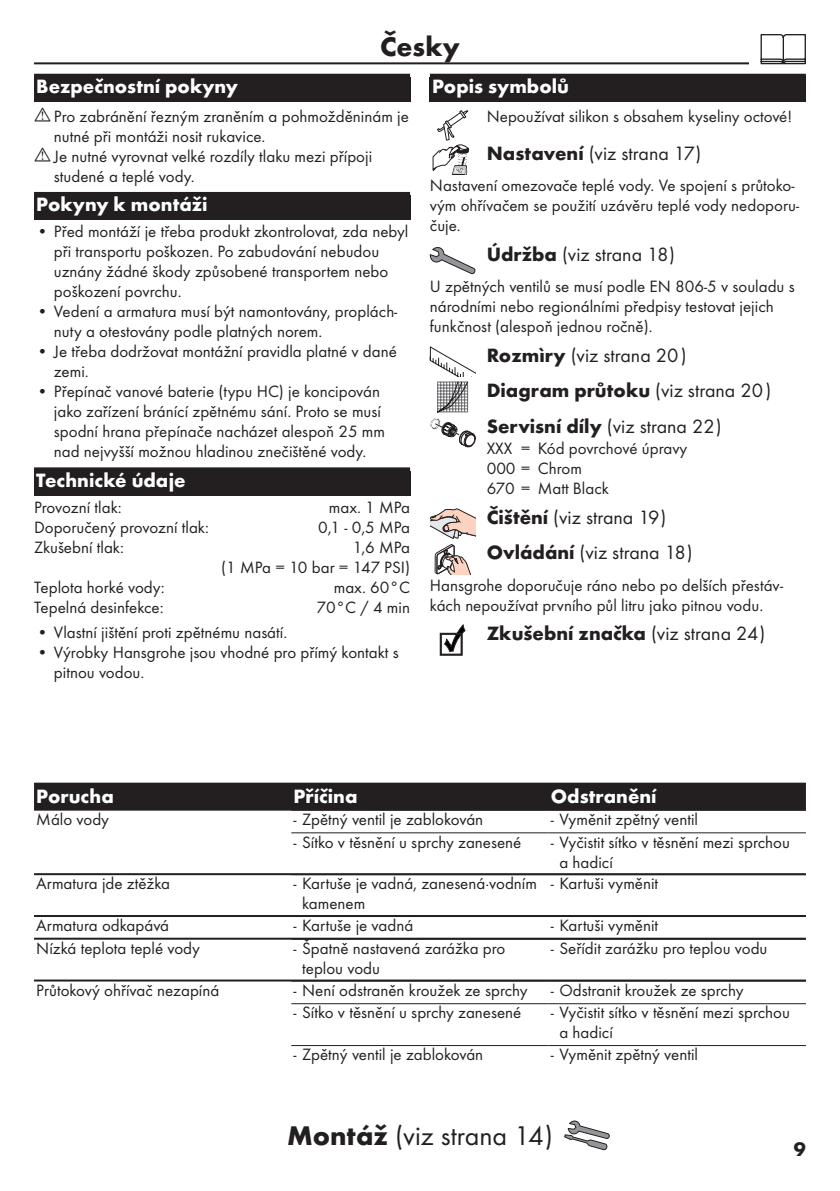
<style>
.page{position:relative;width:840px;height:1191px;background:#fff}
.page>*{position:absolute;margin:0;border:0;box-sizing:border-box;transform-origin:0 0}
.Montage_mit_Symbol_CS{font:28px "Futura TOT Boo";color:#231f20}
.Montage_mit_Symbol_PL{font:700 28px "Futura TOT";color:#231f20}
.Montage_mit_Symbol_PL-2{font:20px/35.4px "Futura TOT Boo";color:#231f20}
.Montage_mit_Symbol_PL-3{font:700 20px "Futura TOT";color:#fff}
.Montage_mit_Symbol_PL-4{font:700 20px "Futura TOT";color:#231f20}
.Tabelle_Kopf_CS{font:700 20px "Futura TOT";color:#fff}
.Montage_mit_Symbol_PL-5{font:17px/20px "Futura TOT Boo";color:#231f20}
.Tabelle_Spalte_CS{font:17px "Futura TOT Boo";color:#231f20}
.s1{font-family:"Futura TOT";font-weight:700}
.s2{font-family:"Futura TOT Boo";font-weight:400}
</style>
<div class="page">
<hr style="left:34px;top:62px;width:771px;height:2px;background:#231f20">
<div style="left:748px;top:34px;width:68px;height:34px;background:#fff"></div>
<svg style="left:760px;top:34px;width:45px;height:30px"></svg>
<div style="left:34px;top:74px;width:376px;height:28px;background:#231f20"></div>
<div style="left:34px;top:192px;width:376px;height:28px;background:#231f20"></div>
<div style="left:34px;top:467px;width:376px;height:28px;background:#231f20"></div>
<div style="left:429px;top:74px;width:376px;height:28px;background:#231f20"></div>
<svg style="left:432px;top:110px;width:36px;height:65px"></svg>
<svg style="left:429px;top:247px;width:46px;height:27px"></svg>
<svg style="left:429px;top:346px;width:46px;height:101px"></svg>
<svg style="left:430px;top:508px;width:45px;height:66px"></svg>
<svg style="left:440px;top:625px;width:25px;height:30px"></svg>
<svg style="left:564px;top:1120px;width:45px;height:30px"></svg>
<div style="left:34px;top:782px;width:771px;height:26px;background:#231f20"></div>
<hr style="left:34px;top:808px;width:771px;height:2px;background:#231f20">
<hr style="left:291px;top:832px;width:257px;height:1px;background:#231f20">
<hr style="left:548px;top:832px;width:257px;height:1px;background:#231f20">
<hr style="left:34px;top:873px;width:771px;height:2px;background:#231f20">
<hr style="left:34px;top:915px;width:771px;height:2px;background:#231f20">
<hr style="left:34px;top:937px;width:771px;height:2px;background:#231f20">
<hr style="left:34px;top:979px;width:771px;height:2px;background:#231f20">
<hr style="left:291px;top:1003px;width:257px;height:1px;background:#231f20">
<hr style="left:548px;top:1003px;width:257px;height:1px;background:#231f20">
<hr style="left:291px;top:1045px;width:257px;height:1px;background:#231f20">
<hr style="left:548px;top:1045px;width:257px;height:1px;background:#231f20">
<p class="Montage_mit_Symbol_PL" style="left:380px;top:29px;width:81px">Česky</p>
<p class="Montage_mit_Symbol_PL-3" style="left:36px;top:74px;width:203px">Bezpečnostní pokyny</p>
<p class="Montage_mit_Symbol_PL-5" style="left:54px;top:106px;width:356px">Pro zabránění řezným zraněním a pohmožděninám je nutné při montáži nosit rukavice.<br>Je nutné vyrovnat velké rozdíly tlaku mezi přípoji studené a teplé vody.</p>
<p class="Montage_mit_Symbol_PL-3" style="left:36px;top:192px;width:173px">Pokyny k montáži</p>
<p class="Montage_mit_Symbol_PL-5" style="left:54px;top:221px;width:356px;text-indent:-17px">• Před montáží je třeba produkt zkontrolovat, zda nebyl při transportu poškozen. Po zabudování nebudou uznány žádné škody způsobené transportem nebo poškození povrchu.</p>
<p class="Montage_mit_Symbol_PL-5" style="left:54px;top:301px;width:345px;text-indent:-17px">• Vedení a armatura musí být namontovány, proplách&shy;nuty a otestovány podle platných norem.</p>
<p class="Montage_mit_Symbol_PL-5" style="left:54px;top:341px;width:344px;text-indent:-17px">• Je třeba dodržovat montážní pravidla platné v dané zemi.</p>
<p class="Montage_mit_Symbol_PL-5" style="left:54px;top:381px;width:332px;text-indent:-17px">• Přepínač vanové baterie (typu HC) je koncipován jako zařízení bránící zpětnému sání. Proto se musí spodní hrana přepínače nacházet alespoň 25 mm nad nejvyšší možnou hladinou znečištěné vody.</p>
<p class="Montage_mit_Symbol_PL-3" style="left:36px;top:468px;width:151px">Technické údaje</p>
<p class="Montage_mit_Symbol_PL-5" style="left:34px;top:497px;width:89px">Provozní tlak:</p>
<p class="Montage_mit_Symbol_PL-5" style="left:329px;top:497px;width:83px">max. 1 MPa</p>
<p class="Montage_mit_Symbol_PL-5" style="left:34px;top:517px;width:176px">Doporučený provozní tlak:</p>
<p class="Montage_mit_Symbol_PL-5" style="left:318px;top:517px;width:93px">0,1 - 0,5 MPa</p>
<p class="Montage_mit_Symbol_PL-5" style="left:34px;top:537px;width:91px">Zkušební tlak:</p>
<p class="Montage_mit_Symbol_PL-5" style="left:221px;top:537px;width:190px;text-align:right">1,6 MPa<br>(1 MPa = 10 bar = 147 PSI)</p>
<p class="Montage_mit_Symbol_PL-5" style="left:34px;top:577px;width:132px">Teplota horké vody:</p>
<p class="Montage_mit_Symbol_PL-5" style="left:333px;top:577px;width:78px">max. 60°C</p>
<p class="Montage_mit_Symbol_PL-5" style="left:34px;top:597px;width:131px">Tepelná desinfekce:</p>
<p class="Montage_mit_Symbol_PL-5" style="left:316px;top:597px;width:95px">70°C / 4 min</p>
<p class="Montage_mit_Symbol_PL-5" style="left:37px;top:622px;width:252px">• Vlastní jištění proti zpětnému nasátí.</p>
<p class="Montage_mit_Symbol_PL-5" style="left:54px;top:642px;width:346px;text-indent:-17px">• Výrobky Hansgrohe jsou vhodné pro přímý kontakt s pitnou vodou.</p>
<p class="Montage_mit_Symbol_PL-3" style="left:432px;top:74px;width:138px">Popis symbolů</p>
<p class="Montage_mit_Symbol_PL-5" style="left:486px;top:106px;width:307px">Nepoužívat silikon s obsahem kyseliny octové!</p>
<p class="Montage_mit_Symbol_PL-2" style="left:486px;top:135px;width:216px"><span class="s1">Nastavení</span> (viz strana 17)</p>
<p class="Montage_mit_Symbol_PL-5" style="left:429px;top:175px;width:370px">Nastavení omezovače teplé vody. Ve spojení s průtoko&shy;vým ohřívačem se použití uzávěru teplé vody nedoporu&shy;čuje.</p>
<p class="Montage_mit_Symbol_PL-2" style="left:486px;top:236px;width:190px"><span class="s1">Údržba</span> (viz strana 18)</p>
<p class="Montage_mit_Symbol_PL-5" style="left:429px;top:276px;width:366px">U zpětných ventilů se musí podle EN 806-5 v souladu s národními nebo regionálními předpisy testovat jejich funkčnost (alespoň jednou ročně).</p>
<p class="Montage_mit_Symbol_PL-2" style="left:486px;top:337px;width:286px"><span class="s1">Rozmìry</span> (viz strana 20)<br><span class="s1">Diagram průtoku</span> (viz strana 20)<br><span class="s1">Servisní díly</span> (viz strana 22)</p>
<p class="Montage_mit_Symbol_PL-5" style="left:486px;top:438px;width:202px">XXX = Kód povrchové úpravy<br>000 = Chrom<br>670 = Matt Black</p>
<p class="Montage_mit_Symbol_PL-2" style="left:486px;top:499px;width:207px"><span class="s1">Čištění</span> (viz strana 19)<br><span class="s1">Ovládání</span> (viz strana 18)</p>
<p class="Montage_mit_Symbol_PL-5" style="left:429px;top:575px;width:354px">Hansgrohe doporučuje ráno nebo po delších přestáv&shy;kách nepoužívat prvního půl litru jako pitnou vodu.</p>
<p class="Montage_mit_Symbol_PL-4" style="left:486px;top:621px;width:280px">Zkušební značka <span class="s2">(viz strana 24)</span></p>
<p class="Tabelle_Kopf_CS" style="left:36px;top:784px;width:79px">Porucha</p>
<p class="Tabelle_Kopf_CS" style="left:293px;top:784px;width:65px">Příčina</p>
<p class="Tabelle_Kopf_CS" style="left:550px;top:784px;width:107px">Odstranění</p>
<p class="Tabelle_Spalte_CS" style="left:36px;top:809px;width:74px">Málo vody</p>
<p class="Montage_mit_Symbol_PL-5" style="left:293px;top:809px;width:191px">- Zpětný ventil je zablokován</p>
<p class="Montage_mit_Symbol_PL-5" style="left:550px;top:809px;width:149px">- Vyměnit zpětný ventil</p>
<p class="Montage_mit_Symbol_PL-5" style="left:293px;top:831px;width:229px">- Sítko v těsnění u sprchy zanesené</p>
<p class="Montage_mit_Symbol_PL-5" style="left:559px;top:831px;width:232px;text-indent:-9px">- Vyčistit sítko v těsnění mezi sprchou a hadicí</p>
<p class="Tabelle_Spalte_CS" style="left:36px;top:873px;width:135px">Armatura jde ztěžka</p>
<p class="Montage_mit_Symbol_PL-5" style="left:302px;top:873px;width:236px;text-indent:-9px">- Kartuše je vadná, zanesená·vodním kamenem</p>
<p class="Montage_mit_Symbol_PL-5" style="left:550px;top:873px;width:109px">- Kartuši vyměnit</p>
<p class="Tabelle_Spalte_CS" style="left:36px;top:915px;width:134px">Armatura odkapává</p>
<p class="Montage_mit_Symbol_PL-5" style="left:293px;top:915px;width:121px">- Kartuše je vadná</p>
<p class="Montage_mit_Symbol_PL-5" style="left:550px;top:915px;width:109px">- Kartuši vyměnit</p>
<p class="Tabelle_Spalte_CS" style="left:36px;top:938px;width:165px">Nízká teplota teplé vody</p>
<p class="Montage_mit_Symbol_PL-5" style="left:302px;top:938px;width:205px;text-indent:-9px">- Špatně nastavená zarážka pro teplou vodu</p>
<p class="Montage_mit_Symbol_PL-5" style="left:550px;top:938px;width:218px">- Seřídit zarážku pro teplou vodu</p>
<p class="Tabelle_Spalte_CS" style="left:36px;top:980px;width:184px">Průtokový ohřívač nezapíná</p>
<p class="Montage_mit_Symbol_PL-5" style="left:293px;top:980px;width:235px">- Není odstraněn kroužek ze sprchy</p>
<p class="Montage_mit_Symbol_PL-5" style="left:550px;top:980px;width:194px">- Odstranit kroužek ze sprchy</p>
<p class="Montage_mit_Symbol_PL-5" style="left:293px;top:1002px;width:229px">- Sítko v těsnění u sprchy zanesené</p>
<p class="Montage_mit_Symbol_PL-5" style="left:559px;top:1002px;width:232px;text-indent:-9px">- Vyčistit sítko v těsnění mezi sprchou a hadicí</p>
<p class="Montage_mit_Symbol_PL-5" style="left:293px;top:1044px;width:191px">- Zpětný ventil je zablokován</p>
<p class="Montage_mit_Symbol_PL-5" style="left:550px;top:1044px;width:149px">- Vyměnit zpětný ventil</p>
<p class="Montage_mit_Symbol_CS" style="left:287px;top:1119px;width:267px"><span class="s1">Montáž</span> (viz strana 14)</p>
<p class="Montage_mit_Symbol_PL-4" style="left:793px;top:1136px;width:13px">9</p>
</div>
